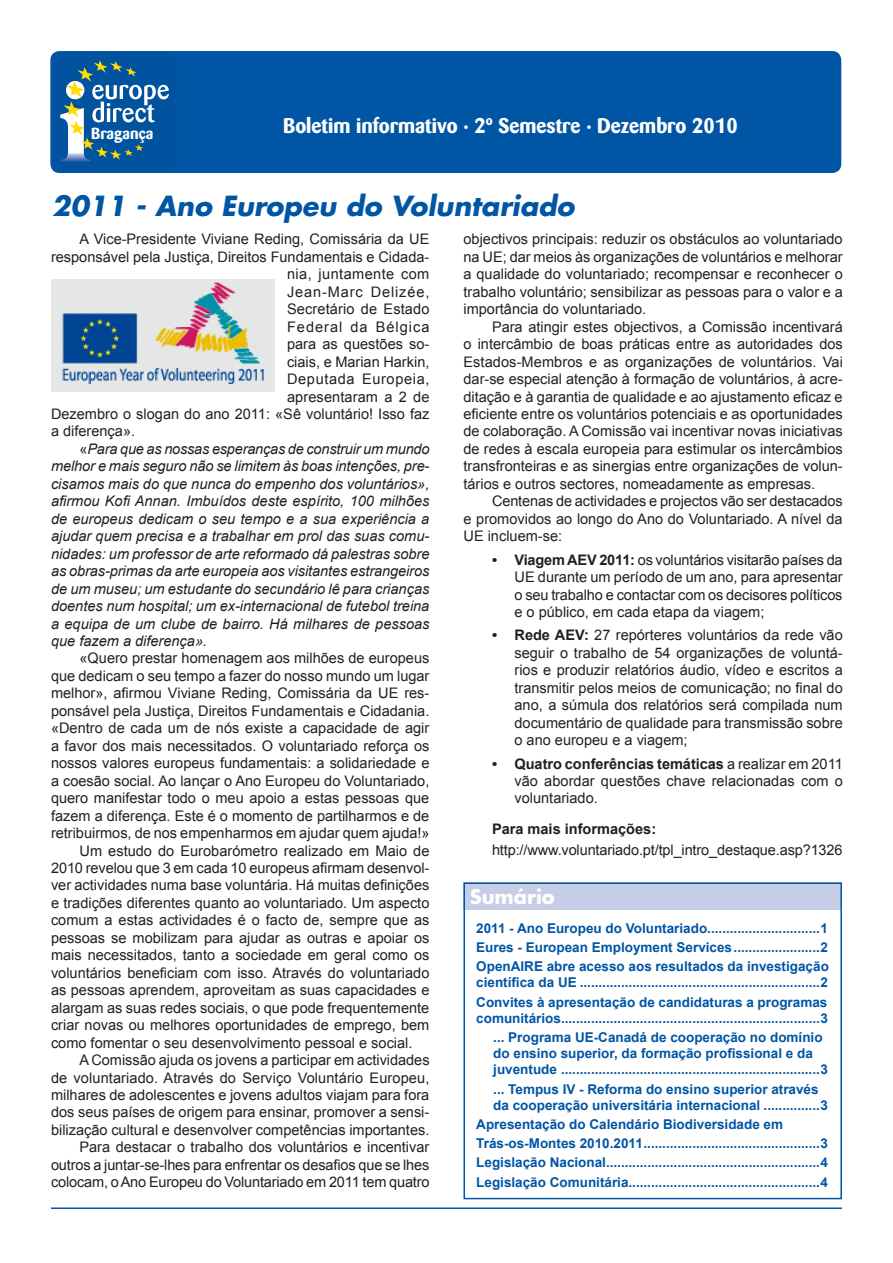
<style>
.page{position:relative;width:893px;height:1263px;background:#fff}
.page>*{position:absolute;margin:0;border:0;box-sizing:border-box;transform-origin:0 0}
.Título_1{font:italic 700 27px "Futura Std";color:#0155a5}
.Nº___Data{font:700 21px "Barmeno";color:#fff}
.Título_do_Sumário{font:700 19.5px "Futura Std";color:#fff}
.t1{font:700 15.9px "Barmeno";color:#fff}
.Bolinha{font:14.55px/17.4px "Arial";color:#231f20;text-align:justify}
.t2{font:italic 14.55px/17.4px "Arial";color:#231f20;text-align:justify}
.t3{font:700 14.55px "Arial";color:#231f20}
.Bolinha-2{font:14.55px "Arial";letter-spacing:.03em;color:#231f20}
.Bolinha-3{font:14.55px "Arial";letter-spacing:.06em;color:#231f20}
.Bolinha-4{font:14.55px "Arial";letter-spacing:.045em;color:#231f20}
.Bolinha-5{font:14.55px "Arial";letter-spacing:.07em;color:#231f20}
.Sumário{font:700 13.5px/16.2px "Arial";color:#0155a5}
.s1{font-style:normal}
.s2{font-weight:700}
</style>
<div class="page">
<div style="left:464px;top:882px;width:378px;height:27px;background:#c6cde7"></div>
<hr style="left:51px;top:1207px;width:791px;height:2px;background:#0155a5">
<div style="left:51px;top:52px;width:789px;height:120px;background:#0155a5;border-radius:9px"></div>
<div style="left:50px;top:51px;width:791px;height:122px;border:2px solid #0155a5;border-radius:9px"></div>
<div style="left:52px;top:52px;width:125px;height:120px;background:#0153a0;border-radius:14px"></div>
<svg style="left:60px;top:60px;width:109px;height:102px"></svg>
<div style="left:463px;top:882px;width:379px;height:317px;border:2px solid #0155a5"></div>
<img style="left:51px;top:279px;width:223px;height:112px">
<p class="Nº___Data" style="left:283px;top:113px;width:456px">Boletim informativo · 2º Semestre · Dezembro 2010</p>
<p class="t1" style="left:91px;top:124px;width:64px">Bragança</p>
<p class="t1" style="left:314px;top:124px;width:58px">Network</p>
<p class="Título_1" style="left:52px;top:188px;width:524px">2011 - Ano Europeu do Voluntariado</p>
<p class="Bolinha" style="left:80px;top:231px;width:351px">A Vice-Presidente Viviane Reding, Comissária da UE</p>
<p class="Bolinha" style="left:51px;top:248px;width:380px">responsável pela Justiça, Direitos Fundamentais e Cidada-</p>
<p class="Bolinha-2" style="left:287px;top:265px;width:144px">nia, juntamente com</p>
<p class="Bolinha-3" style="left:287px;top:282px;width:144px">Jean-Marc Delizée,</p>
<p class="Bolinha" style="left:287px;top:301px;width:144px">Secretário de Estado</p>
<p class="Bolinha-5" style="left:287px;top:317px;width:144px">Federal da Bélgica</p>
<p class="Bolinha" style="left:287px;top:335px;width:144px">para as questões so-</p>
<p class="Bolinha" style="left:287px;top:353px;width:144px">ciais, e Marian Harkin,</p>
<p class="Bolinha-4" style="left:287px;top:369px;width:144px">Deputada Europeia,</p>
<p class="Bolinha" style="left:287px;top:388px;width:144px">apresentaram a 2 de</p>
<p class="Bolinha" style="left:51px;top:405px;width:380px">Dezembro o slogan do ano 2011: «Sê voluntário! Isso faz</p>
<p class="Bolinha" style="left:51px;top:423px;width:86px">a diferença».</p>
<p class="t2" style="left:51px;top:440px;width:380px;text-indent:28px"><span class="s1">«</span>Para que as nossas esperanças de construir um mundo melhor e mais seguro não se limitem às boas intenções, pre&shy;cisamos mais do que nunca do empenho dos voluntários», afirmou Kofi Annan. Imbuídos deste espírito, 100 milhões de europeus dedicam o seu tempo e a sua experiência a ajudar quem precisa e a trabalhar em prol das suas comu&shy;nidades: um professor de arte reformado dá palestras sobre as obras-primas da arte europeia aos visitantes estrangeiros de um museu; um estudante do secundário lê para crianças doentes num hospital; um ex-internacional de futebol treina a equipa de um clube de bairro. Há milhares de pessoas que fazem a diferença».</p>
<p class="Bolinha" style="left:51px;top:650px;width:380px;text-indent:28px">«Quero prestar homenagem aos milhões de europeus que dedicam o seu tempo a fazer do nosso mundo um lugar melhor», afirmou Viviane Reding, Comissária da UE res&shy;ponsável pela Justiça, Direitos Fundamentais e Cidadania. «Dentro de cada um de nós existe a capacidade de agir a favor dos mais necessitados. O voluntariado reforça os nossos valores europeus fundamentais: a solidariedade e a coesão social. Ao lançar o Ano Europeu do Voluntariado, quero manifestar todo o meu apoio a estas pessoas que fazem a diferença. Este é o momento de partilharmos e de retribuirmos, de nos empenharmos em ajudar quem ajuda!»</p>
<p class="Bolinha" style="left:51px;top:842px;width:380px;text-indent:28px">Um estudo do Eurobarómetro realizado em Maio de 2010 revelou que 3 em cada 10 europeus afirmam desenvol&shy;ver actividades numa base voluntária. Há muitas definições e tradições diferentes quanto ao voluntariado. Um aspecto comum a estas actividades é o facto de, sempre que as pessoas se mobilizam para ajudar as outras e apoiar os mais necessitados, tanto a sociedade em geral como os voluntários beneficiam com isso. Através do voluntariado as pessoas aprendem, aproveitam as suas capacidades e alargam as suas redes sociais, o que pode frequentemente criar novas ou melhores oportunidades de emprego, bem como fomentar o seu desenvolvimento pessoal e social.</p>
<p class="Bolinha" style="left:51px;top:1051px;width:380px;text-indent:28px">A Comissão ajuda os jovens a participar em actividades de voluntariado. Através do Serviço Voluntário Europeu, milhares de adolescentes e jovens adultos viajam para fora dos seus países de origem para ensinar, promover a sensi&shy;bilização cultural e desenvolver competências importantes.</p>
<p class="Bolinha" style="left:51px;top:1139px;width:380px;text-indent:28px">Para destacar o trabalho dos voluntários e incentivar outros a juntar-se-lhes para enfrentar os desafios que se lhes colocam, o Ano Europeu do Voluntariado em 2011 tem quatro</p>
<p class="Bolinha" style="left:463px;top:231px;width:381px">objectivos principais: reduzir os obstáculos ao voluntariado na UE; dar meios às organizações de voluntários e melhorar a qualidade do voluntariado; recompensar e reconhecer o trabalho voluntário; sensibilizar as pessoas para o valor e a importância do voluntariado.</p>
<p class="Bolinha" style="left:463px;top:318px;width:381px;text-indent:28px">Para atingir estes objectivos, a Comissão incentivará o intercâmbio de boas práticas entre as autoridades dos Estados-Membros e as organizações de voluntários. Vai dar-se especial atenção à formação de voluntários, à acre&shy;ditação e à garantia de qualidade e ao ajustamento eficaz e eficiente entre os voluntários potenciais e as oportunidades de colaboração. A Comissão vai incentivar novas iniciativas de redes à escala europeia para estimular os intercâmbios transfronteiras e as sinergias entre organizações de volun&shy;tários e outros sectores, nomeadamente as empresas.</p>
<p class="Bolinha" style="left:463px;top:493px;width:381px;text-indent:28px">Centenas de actividades e projectos vão ser destacados e promovidos ao longo do Ano do Voluntariado. A nível da UE incluem-se:</p>
<p class="Bolinha" style="left:514px;top:551px;width:330px;text-indent:-22px"><span class="s2">• Viagem AEV 2011:</span> os voluntários visitarão países da UE durante um período de um ano, para apresentar o seu trabalho e contactar com os decisores políticos e o público, em cada etapa da viagem;</p>
<p class="Bolinha" style="left:514px;top:627px;width:330px;text-indent:-22px"><span class="s2">• Rede AEV:</span> 27 repórteres voluntários da rede vão seguir o trabalho de 54 organizações de voluntá&shy;rios e produzir relatórios áudio, vídeo e escritos a transmitir pelos meios de comunicação; no final do ano, a súmula dos relatórios será compilada num documentário de qualidade para transmissão sobre o ano europeu e a viagem;</p>
<p class="Bolinha" style="left:514px;top:755px;width:330px;text-indent:-22px"><span class="s2">• Quatro conferências temáticas</span> a realizar em 2011 vão abordar questões chave relacionadas com o voluntariado.</p>
<p class="t3" style="left:492px;top:819px;width:166px">Para mais informações:</p>
<p class="Bolinha" style="left:492px;top:842px;width:352px">http://www.voluntariado.pt/tpl_intro_destaque.asp?1326</p>
<p class="Título_do_Sumário" style="left:470px;top:884px;width:87px">Sumário</p>
<p class="Sumário" style="left:476px;top:920px;width:353px">2011 - Ano Europeu do Voluntariado..............................1</p>
<p class="Sumário" style="left:476px;top:940px;width:353px">Eures - European Employment Services.......................2</p>
<p class="Sumário" style="left:476px;top:959px;width:354px">OpenAIRE abre acesso aos resultados da investigação científica da UE ................................................................2</p>
<p class="Sumário" style="left:476px;top:994px;width:353px">Convites à apresentação de candidaturas a programas comunitários.....................................................................3</p>
<p class="Sumário" style="left:493px;top:1030px;width:336px">... Programa UE-Canadá de cooperação no domínio do ensino superior, da formação profissional e da juventude .....................................................................3</p>
<p class="Sumário" style="left:493px;top:1081px;width:336px">... Tempus IV - Reforma do ensino superior através da cooperação universitária internacional ...............3</p>
<p class="Sumário" style="left:476px;top:1117px;width:308px">Apresentação do Calendário Biodiversidade em</p>
<p class="Sumário" style="left:476px;top:1136px;width:353px">Trás-os-Montes 2010.2011...............................................3</p>
<p class="Sumário" style="left:476px;top:1155px;width:353px">Legislação Nacional.........................................................4</p>
<p class="Sumário" style="left:476px;top:1174px;width:353px">Legislação Comunitária...................................................4</p>
</div>
